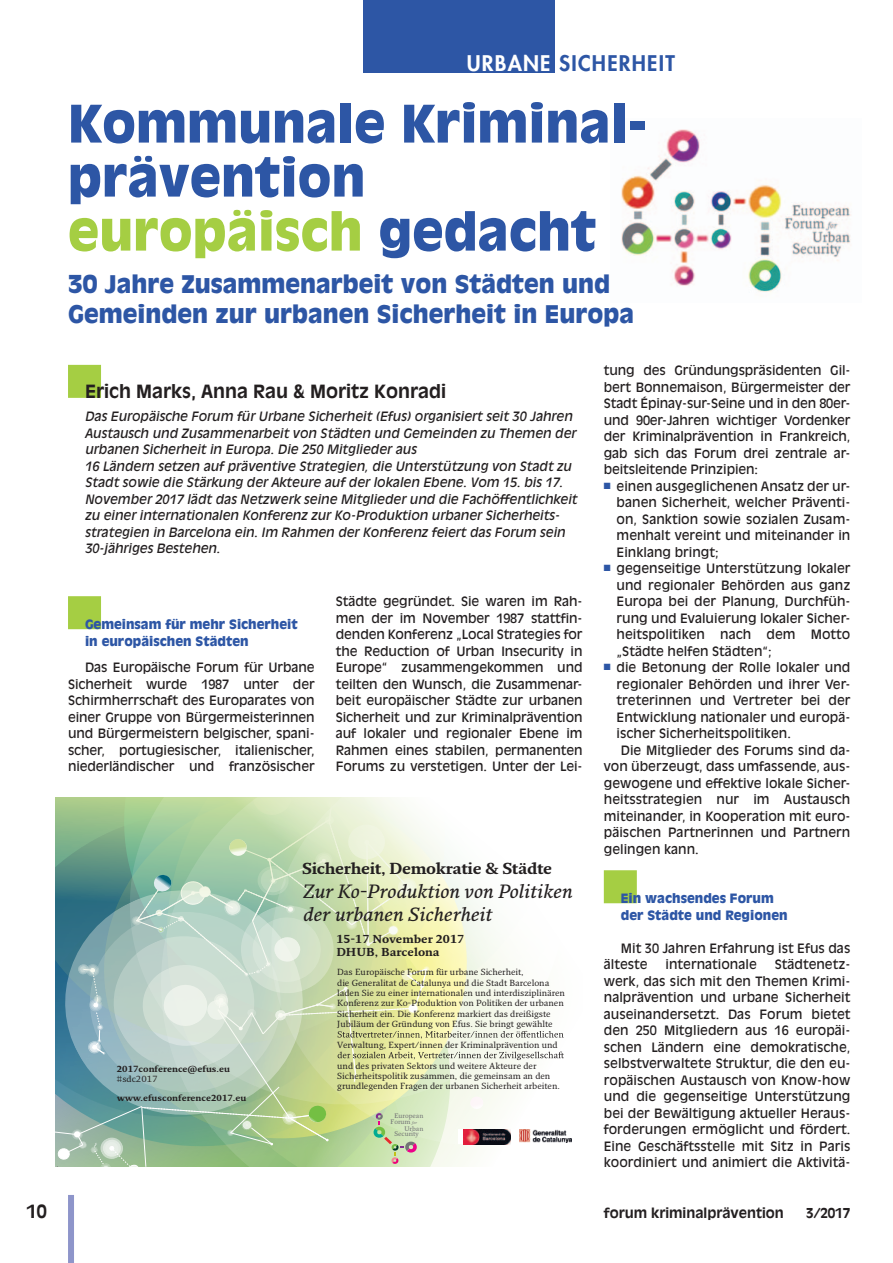
<style>
.page{position:relative;width:893px;height:1263px;background:#fff}
.page>*{position:absolute;margin:0;border:0;box-sizing:border-box;transform-origin:0 0}
._01_Überschrift_34_3{font:900 51px/54px "Antique Olive";color:#2d56a5}
._01_Überschrift_16_2{font:900 24px/30px "Antique Olive";color:#2d56a5}
.t1{font:800 21px "Futura";letter-spacing:.06em;color:#2d56a5}
.t2{font:italic 600 18.75px/22.5px "Fresco Pro";color:#231f20;scale:1.06 1}
._02_Autor{font:700 18px "Antique Olive";color:#231f20}
.t3{font:700 15.6px "Fresco Pro";letter-spacing:-.02em;color:#231f20;scale:1.06 1}
.t4{font:700 13.5px "Antique Olive";color:#231f20}
._04_Grundtext{font:12.75px/16.5px "Antique Olive";color:#231f20;text-align:justify}
._03_Vorspann{font:italic 12.75px/16.5px "Antique Olive";color:#231f20}
._05_Zwischenzeile_1{font:900 12.75px/16.5px "Antique Olive";color:#2d56a5}
.t5{font:700 11.25px/13.5px "Fresco Pro";color:#231f20;scale:1.06 1}
.t6{font:8.7px/10.4px "Fresco Pro";color:#231f20;scale:1.06 1}
.t7{font:700 8.7px "Fresco Pro";color:#231f20;scale:1.06 1}
.t8{font:6.45px "Fresco Pro";color:#737476;scale:1.06 1}
.s1{color:#fff}
.s2{color:#a5ce43}
.s3{font-weight:600}
.s4{font-style:italic;font-size:3.9px}
.s5{color:#2d56a5}
</style>
<div class="page">
<div style="left:68px;top:1195px;width:6px;height:68px;background:#8e95ca"></div>
<div style="left:364px;top:0;width:191px;height:72px;background:#2d56a5"></div>
<div style="left:68px;top:596px;width:33px;height:33px;background:#a5ce43"></div>
<img style="left:621px;top:129px;width:230px;height:163px">
<div style="left:68px;top:365px;width:33px;height:33px;background:#a5ce43"></div>
<img style="left:564px;top:1130px;width:7px;height:12px">
<svg style="left:55px;top:798px;width:509px;height:369px"></svg>
<div style="left:604px;top:870px;width:33px;height:33px;background:#a5ce43"></div>
<h3 class="t1" style="left:467px;top:49px;width:210px"><span class="s1">URBANE</span> SICHERHEIT</h3>
<p class="_01_Überschrift_34_3" style="left:68px;top:97px;width:581px">Kommunale Kriminal&shy;prävention <span class="s2">europäisch</span> gedacht</p>
<p class="_01_Überschrift_16_2" style="left:68px;top:270px;width:568px">30 Jahre Zusammenarbeit von Städten und<br>Gemeinden zur urbanen Sicherheit in Europa</p>
<p class="_02_Autor" style="left:85px;top:380px;width:363px">Erich Marks, Anna Rau &amp; Moritz Konradi</p>
<p class="_03_Vorspann" style="left:85px;top:408px;width:494px">Das Europäische Forum für Urbane Sicherheit (Efus) organisiert seit 30 Jahren Austausch und Zusammenarbeit von Städten und Gemeinden zu Themen der urbanen Sicherheit in Europa. Die 250 Mitglieder aus<br>16 Ländern setzen auf präventive Strategien, die Unterstützung von Stadt zu Stadt sowie die Stärkung der Akteure auf der lokalen Ebene. Vom 15. bis 17.<br>November 2017 lädt das Netzwerk seine Mitglieder und die Fachöffentlichkeit zu einer internationalen Konferenz zur Ko-Produktion urbaner Sicherheits&shy;strategien in Barcelona ein. Im Rahmen der Konferenz feiert das Forum sein 30-jähriges Bestehen.</p>
<p class="_05_Zwischenzeile_1" style="left:85px;top:616px;width:214px">Gemeinsam für mehr Sicherheit in europäischen Städten</p>
<p class="_04_Grundtext" style="left:68px;top:659px;width:248px;text-indent:17px">Das Europäische Forum für Urbane Sicherheit wurde 1987 unter der Schirmherrschaft des Europarates von einer Gruppe von Bürgermeisterinnen und Bürgermeistern belgischer, spani&shy;scher, portugiesischer, italienischer, niederländischer und französischer</p>
<p class="_04_Grundtext" style="left:336px;top:593px;width:248px">Städte gegründet. Sie waren im Rah&shy;men der im November 1987 stattfin&shy;denden Konferenz „Local Strategies for the Reduction of Urban Insecurity in Europe“ zusammengekommen und teilten den Wunsch, die Zusammenar&shy;beit europäischer Städte zur urbanen Sicherheit und zur Kriminalprävention auf lokaler und regionaler Ebene im Rahmen eines stabilen, permanenten Forums zu verstetigen. Unter der Lei-</p>
<p class="t3" style="left:302px;top:858px;width:237px">Sicherheit, Demokratie &amp; Städte</p>
<p class="t7" style="left:117px;top:1063px;width:108px">2017conference@efus.eu</p>
<p class="t6" style="left:117px;top:1074px;width:40px">#sdc2017</p>
<p class="t7" style="left:117px;top:1093px;width:123px">www.efusconference2017.eu</p>
<h3 class="t2" style="left:303px;top:880px;width:256px">Zur Ko-Produktion von Politiken der urbanen Sicherheit</h3>
<p class="t5" style="left:336px;top:932px;width:122px">15-17 November 2017<br>DHUB, Barcelona</p>
<p class="t6" style="left:337px;top:967px;width:216px">Das Europäische Forum für urbane Sicherheit,<br>die Generalitat de Catalunya und die Stadt Barcelona laden Sie zu einer internationalen und interdisziplinären Konferenz zur Ko-Produktion von Politiken der urbanen Sicherheit ein. Die Konferenz markiert das dreißigste Jubiläum der Gründung von Efus. Sie bringt gewählte</p>
<p class="t6" style="left:337px;top:1039px;width:209px">Verwaltung, Expert/innen der Kriminalprävention und</p>
<p class="t6" style="left:337px;top:1060px;width:212px">und des privaten Sektors und weitere Akteure der<br>Sicherheitspolitik zusammen, die gemeinsam an den grundlegenden Fragen der urbanen Sicherheit arbeiten.</p>
<p class="t8" style="left:394px;top:1112px;width:29px"><span class="s3">E</span>uropean</p>
<p class="t8" style="left:391px;top:1118px;width:26px"><span class="s3">F</span>orum <span class="s4">for</span></p>
<p class="t8" style="left:404px;top:1124px;width:19px"><span class="s3">U</span>rban</p>
<p class="t8" style="left:395px;top:1130px;width:24px"><span class="s3">S</span>ecurity</p>
<p class="_04_Grundtext" style="left:604px;top:362px;width:248px">tung des Gründungspräsidenten Gil&shy;bert Bonnemaison, Bürgermeister der Stadt Épinay-sur-Seine und in den 80er&shy;und 90er-Jahren wichtiger Vordenker der Kriminalprävention in Frankreich, gab sich das Forum drei zentrale ar&shy;beitsleitende Prinzipien:</p>
<p class="_04_Grundtext" style="left:617px;top:478px;width:235px;text-indent:-13px"><span class="s5">■</span> einen ausgeglichenen Ansatz der ur&shy;banen Sicherheit, welcher Präventi&shy;on, Sanktion sowie sozialen Zusam&shy;menhalt vereint und miteinander in Einklang bringt;</p>
<p class="_04_Grundtext" style="left:617px;top:560px;width:235px;text-indent:-13px"><span class="s5">■</span> gegenseitige Unterstützung lokaler und regionaler Behörden aus ganz Europa bei der Planung, Durchfüh&shy;rung und Evaluierung lokaler Sicher&shy;heitspolitiken nach dem Motto „Städte helfen Städten“;</p>
<p class="_04_Grundtext" style="left:617px;top:659px;width:235px;text-indent:-13px"><span class="s5">■</span> die Betonung der Rolle lokaler und regionaler Behörden und ihrer Ver&shy;treterinnen und Vertreter bei der Entwicklung nationaler und europä&shy;ischer Sicherheitspolitiken.</p>
<p class="_04_Grundtext" style="left:604px;top:742px;width:248px;text-indent:17px">Die Mitglieder des Forums sind da&shy;von überzeugt, dass umfassende, aus&shy;gewogene und effektive lokale Sicher&shy;heitsstrategien nur im Austausch miteinander, in Kooperation mit euro&shy;päischen Partnerinnen und Partnern gelingen kann.</p>
<p class="_05_Zwischenzeile_1" style="left:621px;top:890px;width:168px">Ein wachsendes Forum der Städte und Regionen</p>
<p class="_04_Grundtext" style="left:604px;top:940px;width:248px;text-indent:17px">Mit 30 Jahren Erfahrung ist Efus das älteste</p>
<p class="_04_Grundtext" style="left:604px;top:956px;width:248px;text-indent:171px">Städtenetz&shy;werk, das sich mit den Themen Krimi&shy;nalprävention und urbane Sicherheit auseinandersetzt. Das Forum bietet den 250 Mitgliedern aus 16 europäi&shy;schen Ländern eine demokratische, selbstverwaltete Struktur, die den eu&shy;ropäischen Austausch von Know-how und die gegenseitige Unterstützung bei der Bewältigung aktueller Heraus&shy;forderungen ermöglicht und fördert.<br>Eine Geschäftsstelle mit Sitz in Paris koordiniert und animiert die Aktivitä-</p>
<p class="_04_Grundtext" style="left:665px;top:956px;width:93px">internationale</p>
<p class="_02_Autor" style="left:27px;top:1200px;width:22px">10</p>
<p class="t4" style="left:604px;top:1205px;width:182px">forum kriminalprävention</p>
<p class="t4" style="left:806px;top:1205px;width:46px">3/2017</p>
</div>
